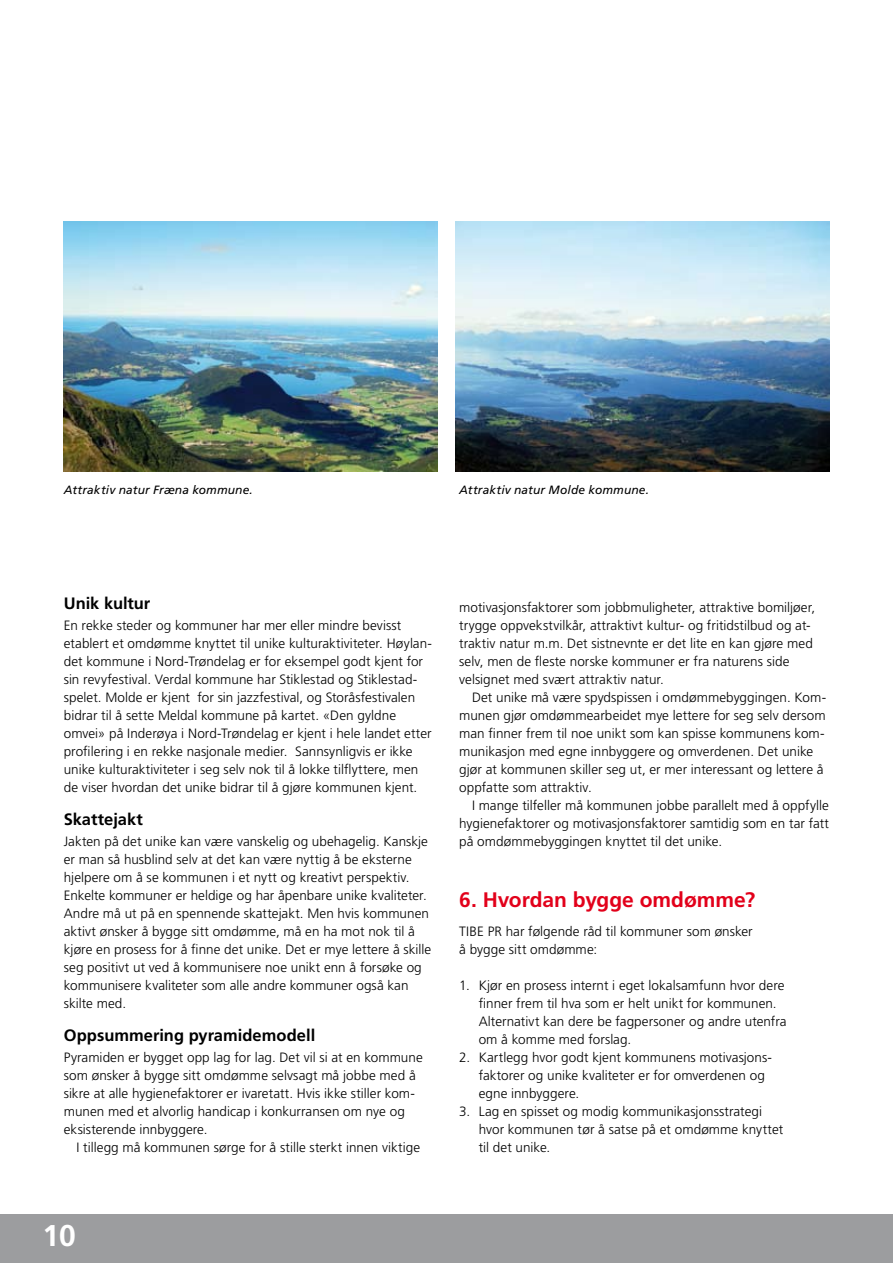
<style>
.page{position:relative;width:893px;height:1263px;background:#fff}
.page>*{position:absolute;margin:0;border:0;box-sizing:border-box;transform-origin:0 0}
.t1{font:700 30px "Frutiger";color:#fff}
.t2{font:700 21px "Frutiger";letter-spacing:-.005em;color:#e2001a}
.t3{font:700 16.5px "Frutiger";color:#000}
.t4{font:300 13.5px/18px "Frutiger";letter-spacing:.005em;color:#000}
.t5{font:italic 12px "Frutiger";letter-spacing:.01em;color:#000}
</style>
<div class="page">
<div style="left:0;top:1214px;width:893px;height:49px;background:#9c9d9f"></div>
<img style="left:64px;top:221px;width:373px;height:251px">
<img style="left:456px;top:221px;width:373px;height:251px">
<p class="t5" style="left:64px;top:483px;width:191px">Attraktiv natur Fræna kommune.</p>
<p class="t5" style="left:459px;top:483px;width:191px">Attraktiv natur Molde kommune.</p>
<p class="t3" style="left:64px;top:594px;width:88px">Unik kultur</p>
<p class="t4" style="left:64px;top:616px;width:370px">En rekke steder og kommuner har mer eller mindre bevisst etablert et omdømme knyttet til unike kulturaktiviteter. Høylan&shy;det kommune i Nord-Trøndelag er for eksempel godt kjent for sin revyfestival. Verdal kommune har Stiklestad og Stiklestad&shy;spelet. Molde er kjent for sin jazzfestival, og Storåsfestivalen bidrar til å sette Meldal kommune på kartet. «Den gyldne omvei» på Inderøya i Nord-Trøndelag er kjent i hele landet etter profilering i en rekke nasjonale medier. Sannsynligvis er ikke unike kulturaktiviteter i seg selv nok til å lokke tilflyttere, men de viser hvordan det unike bidrar til å gjøre kommunen kjent.</p>
<p class="t3" style="left:64px;top:810px;width:81px">Skattejakt</p>
<p class="t4" style="left:64px;top:832px;width:369px">Jakten på det unike kan være vanskelig og ubehagelig. Kanskje er man så husblind selv at det kan være nyttig å be eksterne hjelpere om å se kommunen i et nytt og kreativt perspektiv.<br>Enkelte kommuner er heldige og har åpenbare unike kvaliteter.<br>Andre må ut på en spennende skattejakt. Men hvis kommunen aktivt ønsker å bygge sitt omdømme, må en ha mot nok til å kjøre en prosess for å finne det unike. Det er mye lettere å skille seg positivt ut ved å kommunisere noe unikt enn å forsøke og kommunisere kvaliteter som alle andre kommuner også kan skilte med.</p>
<p class="t3" style="left:64px;top:1026px;width:253px">Oppsummering pyramidemodell</p>
<p class="t4" style="left:64px;top:1048px;width:360px">Pyramiden er bygget opp lag for lag. Det vil si at en kommune som ønsker å bygge sitt omdømme selvsagt må jobbe med å sikre at alle hygienefaktorer er ivaretatt. Hvis ikke stiller kom&shy;munen med et alvorlig handicap i konkurransen om nye og eksisterende innbyggere.</p>
<p class="t4" style="left:77px;top:1138px;width:345px">I tillegg må kommunen sørge for å stille sterkt innen viktige</p>
<h1 class="t1" style="left:43px;top:1218px;width:35px">10</h1>
<p class="t4" style="left:459px;top:598px;width:357px">motivasjonsfaktorer som jobbmuligheter, attraktive bomiljøer, trygge oppvekstvilkår, attraktivt kultur- og fritidstilbud og at&shy;traktiv natur m.m. Det sistnevnte er det lite en kan gjøre med selv, men de fleste norske kommuner er fra naturens side velsignet med svært attraktiv natur.</p>
<p class="t4" style="left:459px;top:688px;width:368px;text-indent:13px">Det unike må være spydspissen i omdømmebyggingen. Kom&shy;munen gjør omdømmearbeidet mye lettere for seg selv dersom man finner frem til noe unikt som kan spisse kommunens kom&shy;munikasjon med egne innbyggere og omverdenen. Det unike gjør at kommunen skiller seg ut, er mer interessant og lettere å oppfatte som attraktiv.</p>
<p class="t4" style="left:459px;top:796px;width:371px;text-align:justify;text-indent:13px">I mange tilfeller må kommunen jobbe parallelt med å oppfylle hygienefaktorer og motivasjonsfaktorer samtidig som en tar fatt på omdømmebyggingen knyttet til det unike.</p>
<h2 class="t2" style="left:459px;top:888px;width:297px">6. Hvordan bygge omdømme?</h2>
<p class="t4" style="left:459px;top:922px;width:295px">TIBE PR har følgende råd til kommuner som ønsker å bygge sitt omdømme:</p>
<p class="t4" style="left:479px;top:976px;width:309px;text-indent:-19px">1. Kjør en prosess internt i eget lokalsamfunn hvor dere finner frem til hva som er helt unikt for kommunen.<br>Alternativt kan dere be fagpersoner og andre utenfra om å komme med forslag.</p>
<p class="t4" style="left:479px;top:1048px;width:295px;text-indent:-19px">2. Kartlegg hvor godt kjent kommunens motivasjons&shy;faktorer og unike kvaliteter er for omverdenen og egne innbyggere.</p>
<p class="t4" style="left:479px;top:1102px;width:306px;text-indent:-19px">3. Lag en spisset og modig kommunikasjonsstrategi hvor kommunen tør å satse på et omdømme knyttet til det unike.</p>
</div>
